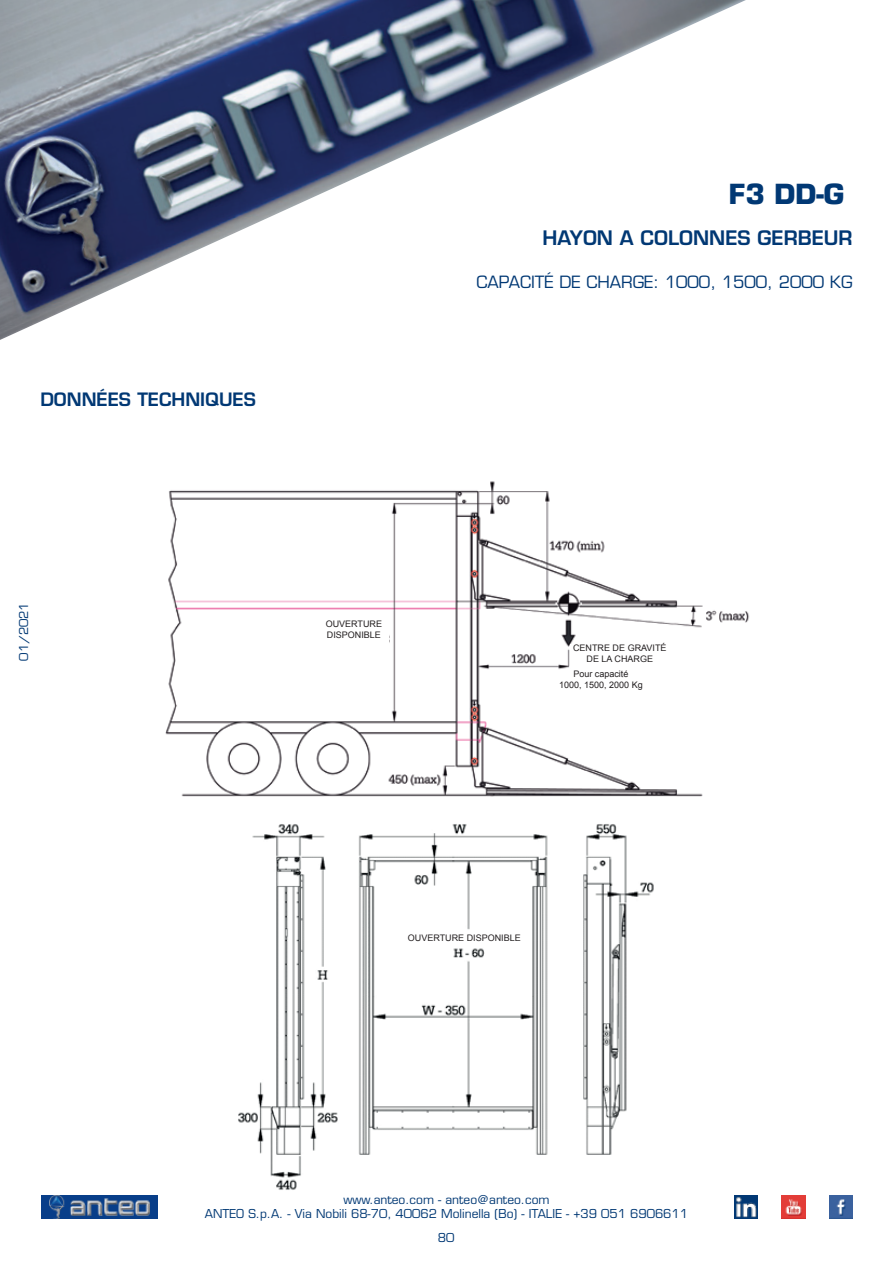
<style>
.page{position:relative;width:893px;height:1263px;background:#fff}
.page>*{position:absolute;margin:0;border:0;box-sizing:border-box;transform-origin:0 0}
.t1{font:700 27px "Eurostile";color:#013874}
.t2{font:600 19.5px "Eurostile LT Std";color:#013874}
.t3{font:600 18px "Eurostile LT Std";color:#013874}
.t4{font:16.5px "Eurostile LT Std";color:#013874}
.t5{font:12px/14.4px "Eurostile LT Std";color:#013874;text-align:center}
.t6{font:9px/10.8px "Arial";color:#231f20;text-align:center}
</style>
<div class="page">
<svg style="left:0;top:0;width:746px;height:340px"></svg>
<img style="left:829px;top:1195px;width:24px;height:23px">
<img style="left:734px;top:1195px;width:24px;height:23px">
<img style="left:782px;top:1195px;width:23px;height:23px">
<div style="left:41px;top:1195px;width:117px;height:23px;background:#083e89"></div>
<img style="left:50px;top:1195px;width:100px;height:23px">
<img style="left:165px;top:481px;width:584px;height:316px">
<img style="left:238px;top:824px;width:416px;height:366px">
<div style="left:542px;top:671px;width:117px;height:36px;background:#fff"></div>
<div style="left:571px;top:644px;width:98px;height:24px;background:#fff"></div>
<div style="left:319px;top:621px;width:70px;height:28px;background:#fff"></div>
<div style="left:406px;top:931px;width:117px;height:13px;background:#fff"></div>
<h3 class="t3" style="left:40px;top:388px;width:217px">DONNÉES TECHNIQUES</h3>
<p class="t5" style="left:17px;top:661px;width:60px;rotate:-90deg">01/2021</p>
<p class="t6" style="left:326px;top:619px;width:58px;text-align:left">OUVERTURE<br>DISPONIBLE</p>
<h1 class="t1" style="left:729px;top:177px;width:117px">F3 DD-G</h1>
<h2 class="t2" style="left:542px;top:226px;width:312px">HAYON A COLONNES GERBEUR</h2>
<h3 class="t4" style="left:477px;top:272px;width:377px">CAPACITÉ DE CHARGE: 1000, 1500, 2000 KG</h3>
<p class="t6" style="left:573px;top:643px;width:95px">CENTRE DE GRAVITÉ<br>DE LA CHARGE</p>
<p class="t6" style="left:559px;top:669px;width:85px">Pour capacité<br>1000, 1500, 2000 Kg</p>
<p class="t6" style="left:408px;top:932px;width:114px">OUVERTURE DISPONIBLE</p>
<p class="t5" style="left:205px;top:1192px;width:485px">www.anteo.com - anteo@anteo.com<br>ANTEO S.p.A. - Via Nobili 68-70, 40062 Molinella (Bo) - ITALIE - +39 051 6906611</p>
<p class="t5" style="left:438px;top:1231px;width:18px">80</p>
</div>
